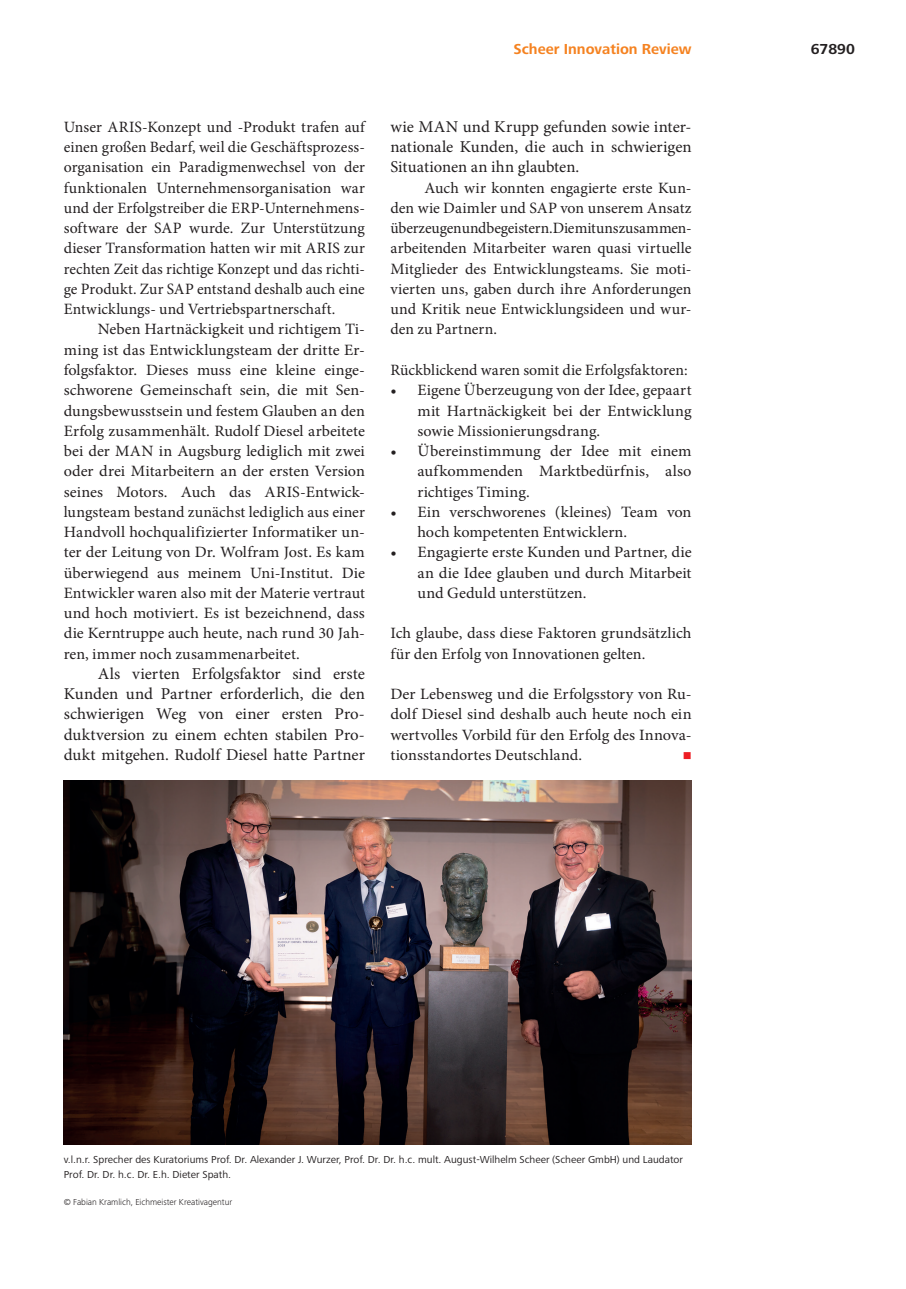
<style>
.page{position:relative;width:906px;height:1289px;background:#fff}
.page>*{position:absolute;margin:0;border:0;box-sizing:border-box;transform-origin:0 0}
.g0_fließtext{font:16.5px/20.2px "Minion Pro";color:#231f20;text-align:justify}
.g0_fließtext-2{font:15.75px/20.2px "Minion Pro";color:#231f20;text-align:justify}
.g1_fließtext_o_einzug{font:15.75px/20.2px "Minion Pro";color:#231f20;text-align:justify}
.g1_fließtext_o_einzug-2{font:15.75px/20.2px "Minion Pro";color:#231f20;text-align:justify;scale:1.04 1}
.Kolumnentitel_rechts{font:700 15px "Frutiger Next Pro";color:#f58220}
.Pagina_rechts{font:700 15px "Frutiger Next Pro";color:#231f20}
.g1_fließtext_o_einzug-3{font:12px "Wingdings";color:#ee1d23}
.b0_bildunterschrift{font:10.5px/15px "Frutiger Next Pro";color:#231f20}
.b0_bildunterschrift-2{font:300 9px "Frutiger Next Pro";color:#231f20}
</style>
<div class="page">
<img style="left:64px;top:780px;width:627px;height:364px">
<p class="Kolumnentitel_rechts" style="left:513px;top:40px;width:179px">Scheer Innovation Review</p>
<p class="Pagina_rechts" style="left:811px;top:40px;width:46px">67890</p>
<p class="g1_fließtext_o_einzug" style="left:64px;top:117px;width:303px">Unser ARIS-Konzept und -Produkt trafen auf einen großen Bedarf, weil die Geschäftsprozess&shy;organisation ein Paradigmenwechsel von der funktionalen Unternehmensorganisation war und der Erfolgstreiber die ERP-Unternehmens&shy;software der SAP wurde. Zur Unterstützung dieser Transformation hatten wir mit ARIS zur rechten Zeit das richtige Konzept und das richti&shy;ge Produkt. Zur SAP entstand deshalb auch eine Entwicklungs- und Vertriebspartnerschaft.</p>
<p class="g0_fließtext-2" style="left:64px;top:319px;width:303px;text-indent:34px">Neben Hartnäckigkeit und richtigem Ti&shy;ming ist das Entwicklungsteam der dritte Er&shy;folgsfaktor. Dieses muss eine kleine einge&shy;schworene Gemeinschaft sein, die mit Sen&shy;dungsbewusstsein und festem Glauben an den Erfolg zusammenhält. Rudolf Diesel arbeitete bei der MAN in Augsburg lediglich mit zwei oder drei Mitarbeitern an der ersten Version seines Motors. Auch das ARIS-Entwick&shy;lungsteam bestand zunächst lediglich aus einer Handvoll hochqualifizierter Informatiker un&shy;ter der Leitung von Dr. Wolfram Jost. Es kam überwiegend aus meinem Uni-Institut. Die Entwickler waren also mit der Materie vertraut und hoch motiviert. Es ist bezeichnend, dass die Kerntruppe auch heute, nach rund 30 Jah&shy;ren, immer noch zusammenarbeitet.</p>
<p class="g0_fließtext" style="left:64px;top:663px;width:303px;text-indent:34px">Als vierten Erfolgsfaktor sind erste Kunden und Partner erforderlich, die den schwierigen Weg von einer ersten Pro&shy;duktversion zu einem echten stabilen Pro&shy;dukt mitgehen. Rudolf Diesel hatte Partner</p>
<p class="g0_fließtext" style="left:390px;top:116px;width:303px">wie MAN und Krupp gefunden sowie inter&shy;nationale Kunden, die auch in schwierigen Situationen an ihn glaubten.</p>
<p class="g0_fließtext-2" style="left:390px;top:177px;width:303px;text-indent:34px">Auch wir konnten engagierte erste Kun&shy;den wie Daimler und SAP von unserem Ansatz überzeugen und begeistern. Die mit uns zusammen&shy;arbeitenden Mitarbeiter waren quasi virtuelle Mitglieder des Entwicklungsteams. Sie moti&shy;vierten uns, gaben durch ihre Anforderungen und Kritik neue Entwicklungsideen und wur&shy;den zu Partnern.</p>
<p class="g1_fließtext_o_einzug" style="left:390px;top:360px;width:299px">Rückblickend waren somit die Erfolgsfaktoren:</p>
<p class="g0_fließtext-2" style="left:417px;top:380px;width:276px;text-indent:-27px">• Eigene Überzeugung von der Idee, gepaart mit Hartnäckigkeit bei der Entwicklung sowie Missionierungsdrang.</p>
<p class="g0_fließtext-2" style="left:417px;top:441px;width:276px;text-indent:-27px">• Übereinstimmung der Idee mit einem aufkommenden Marktbedürfnis, also richtiges Timing.</p>
<p class="g0_fließtext-2" style="left:417px;top:501px;width:276px;text-indent:-27px">• Ein verschworenes (kleines) Team von hoch kompetenten Entwicklern.</p>
<p class="g0_fließtext-2" style="left:417px;top:542px;width:276px;text-indent:-27px">• Engagierte erste Kunden und Partner, die an die Idee glauben und durch Mitarbeit und Geduld unterstützen.</p>
<p class="g1_fließtext_o_einzug" style="left:390px;top:623px;width:303px">Ich glaube, dass diese Faktoren grundsätzlich für den Erfolg von Innovationen gelten.</p>
<p class="g1_fließtext_o_einzug-2" style="left:390px;top:684px;width:291px">Der Lebensweg und die Erfolgsstory von Ru&shy;dolf Diesel sind deshalb auch heute noch ein wertvolles Vorbild für den Erfolg des Innova&shy;tionsstandortes Deutschland.</p>
<p class="g1_fließtext_o_einzug-3" style="left:682px;top:749px;width:10px">■</p>
<p class="b0_bildunterschrift" style="left:64px;top:1152px;width:621px">v.l.n.r. Sprecher des Kuratoriums Prof. Dr. Alexander J. Wurzer, Prof. Dr. Dr. h.c. mult. August-Wilhelm Scheer (Scheer GmbH) und Laudator<br>Prof. Dr. Dr. h.c. Dr. E.h. Dieter Spath.</p>
<p class="b0_bildunterschrift-2" style="left:64px;top:1196px;width:170px">© Fabian Kramlich, Eichmeister Kreativagentur</p>
</div>
